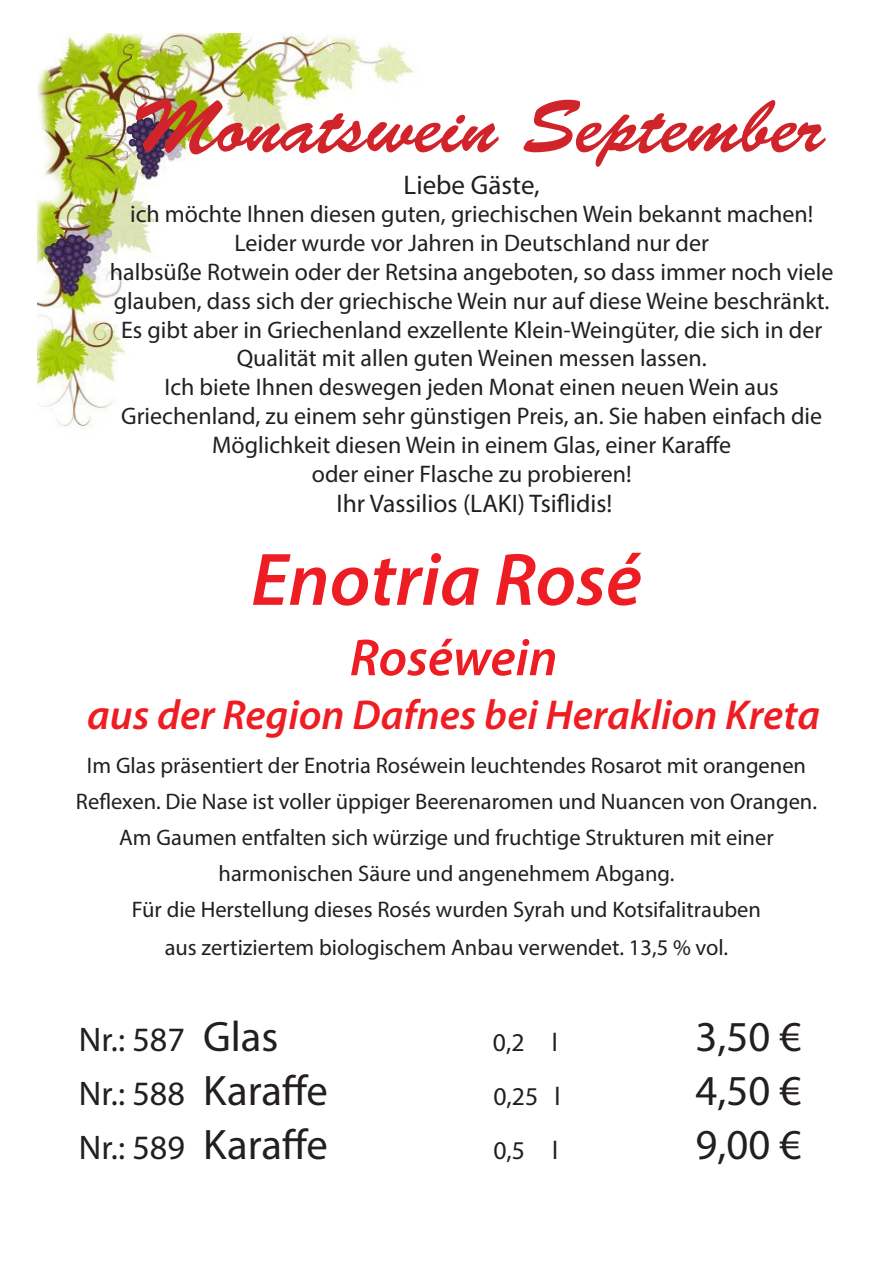
<style>
.page{position:relative;width:893px;height:1263px;background:#fff}
.page>*{position:absolute;margin:0;border:0;box-sizing:border-box;transform-origin:0 0}
.t1{font:75px "Brush Script Std";color:#d1232a}
.t2{font:italic 600 75px "Myriad Pro";color:#ee1d23}
.t3{font:italic 600 52.5px "Myriad Pro";color:#ee1d23}
.t4{font:42.75px "Myriad Pro";color:#231f20}
.t5{font:italic 600 42px "Myriad Pro";color:#ee1d23}
.t6{font:34.2px "Myriad Pro";color:#231f20}
.t7{font:27px "Myriad Pro";color:#231f20}
.t8{font:25.65px "Myriad Pro";color:#231f20}
.t9{font:25.5px "Myriad Pro";color:#231f20}
.t10{font:24px/28.8px "Myriad Pro";color:#231f20;text-align:center}
.t11{font:22.5px "Myriad Pro";color:#231f20}
.s1{font-size:42.75px}
</style>
<div class="page">
<img style="left:37px;top:33px;width:378px;height:394px">
<p class="t1" style="left:132px;top:85px;width:694px">Monatswein September</p>
<p class="t7" style="left:404px;top:168px;width:138px">Liebe Gäste,</p>
<p class="t10" style="left:130px;top:199px;width:685px">ich möchte Ihnen diesen guten, griechischen Wein bekannt machen!</p>
<p class="t10" style="left:110px;top:228px;width:725px">Leider wurde vor Jahren in Deutschland nur der<br>halbsüße Rotwein oder der Retsina angeboten, so dass immer noch viele glauben, dass sich der griechische Wein nur auf diese Weine beschränkt.</p>
<p class="t10" style="left:121px;top:315px;width:703px">Es gibt aber in Griechenland exzellente Klein-Weingüter, die sich in der</p>
<p class="t10" style="left:165px;top:343px;width:616px">Qualität mit allen guten Weinen messen lassen.<br>Ich biete Ihnen deswegen jeden Monat einen neuen Wein aus</p>
<p class="t10" style="left:121px;top:401px;width:703px">Griechenland, zu einem sehr günstigen Preis, an. Sie haben einfach die<br>Möglichkeit diesen Wein in einem Glas, einer Karaffe<br>oder einer Flasche zu probieren!</p>
<p class="t9" style="left:336px;top:488px;width:278px">Ihr Vassilios (LAKI) Tsiflidis!</p>
<p class="t2" style="left:251px;top:532px;width:392px">Enotria Rosé</p>
<p class="t3" style="left:350px;top:624px;width:209px">Roséwein</p>
<p class="t5" style="left:87px;top:688px;width:734px">aus der Region Dafnes bei Heraklion Kreta</p>
<p class="t11" style="left:87px;top:752px;width:721px">Im Glas präsentiert der Enotria Roséwein leuchtendes Rosarot mit orangenen</p>
<p class="t11" style="left:76px;top:788px;width:743px">Reflexen. Die Nase ist voller üppiger Beerenaromen und Nuancen von Orangen.</p>
<p class="t11" style="left:119px;top:824px;width:656px">Am Gaumen entfalten sich würzige und fruchtige Strukturen mit einer</p>
<p class="t11" style="left:219px;top:860px;width:457px">harmonischen Säure und angenehmem Abgang.</p>
<p class="t11" style="left:132px;top:896px;width:631px">Für die Herstellung dieses Rosés wurden Syrah und Kotsifalitrauben</p>
<p class="t11" style="left:165px;top:933px;width:565px">aus zertiziertem biologischem Anbau verwendet. 13,5 % vol.</p>
<p class="t6" style="left:79px;top:1018px;width:201px">Nr.: 587 <span class="s1">Glas</span></p>
<p class="t8" style="left:493px;top:1026px;width:66px">0,2 l</p>
<p class="t4" style="left:696px;top:1010px;width:107px">3,50 €</p>
<p class="t6" style="left:79px;top:1072px;width:251px">Nr.: 588 <span class="s1">Karaffe</span></p>
<p class="t8" style="left:493px;top:1080px;width:69px">0,25 l</p>
<p class="t4" style="left:696px;top:1064px;width:107px">4,50 €</p>
<p class="t6" style="left:79px;top:1126px;width:251px">Nr.: 589 <span class="s1">Karaffe</span></p>
<p class="t8" style="left:493px;top:1134px;width:66px">0,5 l</p>
<p class="t4" style="left:696px;top:1118px;width:107px">9,00 €</p>
</div>
